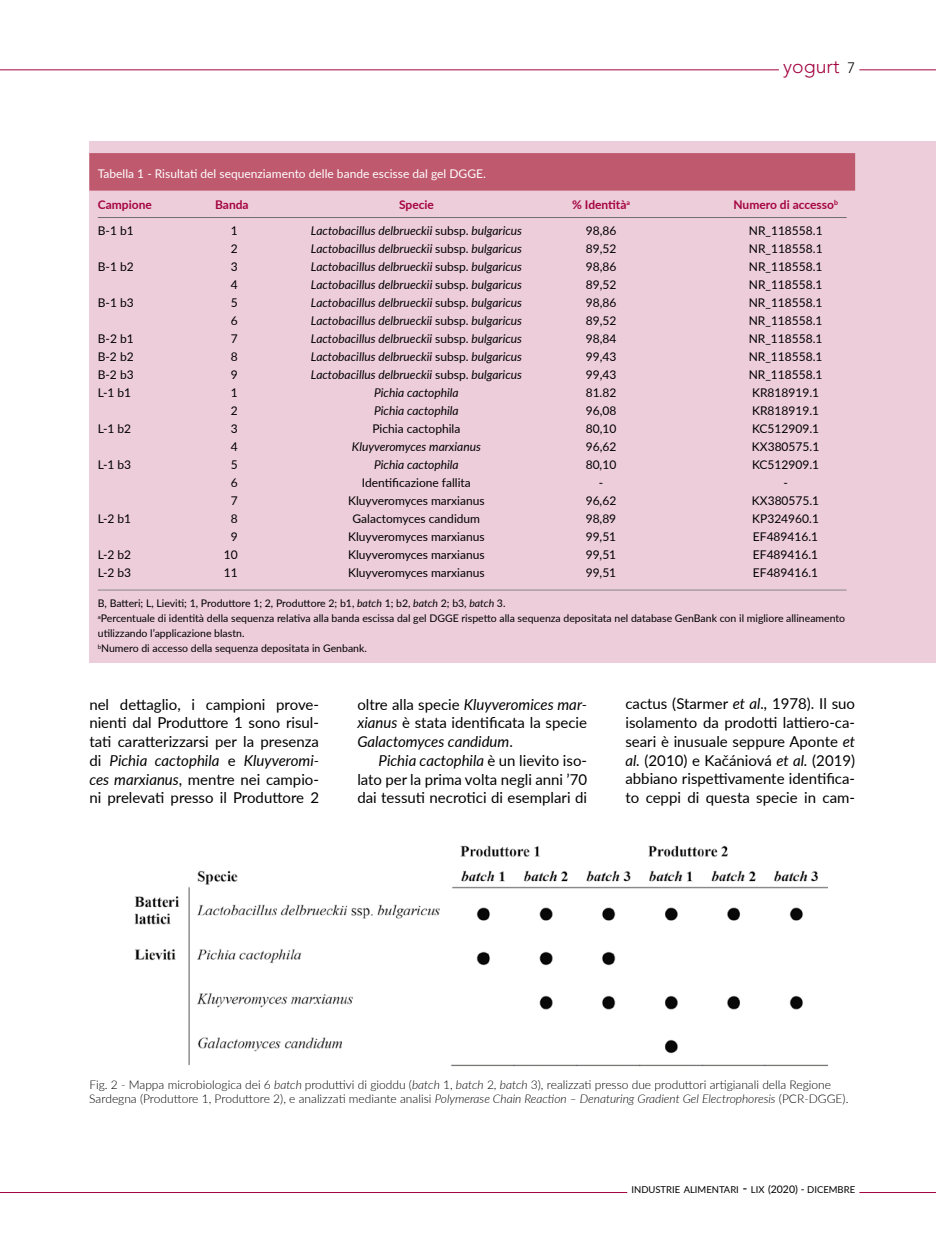
<style>
.page{position:relative;width:936px;height:1234px;background:#fff}
.page>*{position:absolute;margin:0;border:0;box-sizing:border-box;transform-origin:0 0}
.t1{font:300 19.5px "Avenir LT Std";color:#a40441}
.t2{font:15px/18.8px "Lato";color:#000;text-align:justify}
.t3{font:italic 15px/18.8px "Lato";color:#000;text-align:justify}
.t4{font:12px "Lato";color:#000}
.t5{font:italic 12px "Lato";color:#000}
.t6{font:300 12px/14.4px "Lato";color:#000}
.t7{font:12px "Lato";color:#fff}
.t8{font:700 12px "Lato";color:#a40441}
.t9{font:10.5px/15px "Lato";color:#000}
.t10{font:9.45px "Lato";color:#000}
.s1{font-size:15px;color:#000}
.s2{font-style:normal}
.s3{font-style:italic}
.s4{font-size:13.5px}
.s5{font-size:10.5px}
</style>
<div class="page">
<hr style="left:0;top:69px;width:935px;height:1px;background:#a40441">
<div style="left:778px;top:62px;width:81px;height:11px;background:#fff"></div>
<hr style="left:0;top:1191px;width:935px;height:1px;background:#a40441">
<div style="left:627px;top:1189px;width:232px;height:7px;background:#fff"></div>
<div style="left:89px;top:141px;width:846px;height:521px;background:#edcdd9"></div>
<div style="left:89px;top:153px;width:766px;height:37px;background:#bf596e"></div>
<hr style="left:98px;top:217px;width:748px;height:1px;background:#706f6f">
<hr style="left:98px;top:589px;width:748px;height:1px;background:#878787">
<img style="left:134px;top:845px;width:693px;height:222px">
<h1 class="t1" style="left:783px;top:55px;width:73px">yogurt <span class="s1">7</span></h1>
<p class="t7" style="left:98px;top:165px;width:389px">Tabella 1 - Risultati del sequenziamento delle bande escisse dal gel DGGE.</p>
<p class="t8" style="left:98px;top:195px;width:55px">Campione</p>
<p class="t8" style="left:215px;top:195px;width:35px">Banda</p>
<p class="t8" style="left:399px;top:195px;width:36px">Specie</p>
<p class="t8" style="left:572px;top:195px;width:59px">% Identità<sup>a</sup></p>
<p class="t8" style="left:733px;top:195px;width:106px">Numero di accesso<sup>b</sup></p>
<p class="t4" style="left:98px;top:222px;width:37px">B-1 b1</p>
<p class="t4" style="left:231px;top:222px;width:8px">1</p>
<p class="t5" style="left:311px;top:222px;width:213px">Lactobacillus delbrueckii <span class="s2">subsp.</span> bulgaricus</p>
<p class="t4" style="left:585px;top:222px;width:32px">98,86</p>
<p class="t4" style="left:748px;top:222px;width:75px">NR_118558.1</p>
<p class="t4" style="left:231px;top:240px;width:8px">2</p>
<p class="t5" style="left:311px;top:240px;width:213px">Lactobacillus delbrueckii <span class="s2">subsp.</span> bulgaricus</p>
<p class="t4" style="left:585px;top:240px;width:32px">89,52</p>
<p class="t4" style="left:748px;top:240px;width:75px">NR_118558.1</p>
<p class="t4" style="left:98px;top:258px;width:37px">B-1 b2</p>
<p class="t4" style="left:231px;top:258px;width:8px">3</p>
<p class="t5" style="left:311px;top:258px;width:213px">Lactobacillus delbrueckii <span class="s2">subsp.</span> bulgaricus</p>
<p class="t4" style="left:585px;top:258px;width:32px">98,86</p>
<p class="t4" style="left:748px;top:258px;width:75px">NR_118558.1</p>
<p class="t4" style="left:231px;top:276px;width:8px">4</p>
<p class="t5" style="left:311px;top:276px;width:213px">Lactobacillus delbrueckii <span class="s2">subsp.</span> bulgaricus</p>
<p class="t4" style="left:585px;top:276px;width:32px">89,52</p>
<p class="t4" style="left:748px;top:276px;width:75px">NR_118558.1</p>
<p class="t4" style="left:98px;top:294px;width:37px">B-1 b3</p>
<p class="t4" style="left:231px;top:294px;width:8px">5</p>
<p class="t5" style="left:311px;top:294px;width:213px">Lactobacillus delbrueckii <span class="s2">subsp.</span> bulgaricus</p>
<p class="t4" style="left:585px;top:294px;width:32px">98,86</p>
<p class="t4" style="left:748px;top:294px;width:75px">NR_118558.1</p>
<p class="t4" style="left:231px;top:312px;width:8px">6</p>
<p class="t5" style="left:311px;top:312px;width:213px">Lactobacillus delbrueckii <span class="s2">subsp.</span> bulgaricus</p>
<p class="t4" style="left:585px;top:312px;width:32px">89,52</p>
<p class="t4" style="left:748px;top:312px;width:75px">NR_118558.1</p>
<p class="t4" style="left:98px;top:330px;width:37px">B-2 b1</p>
<p class="t4" style="left:231px;top:330px;width:8px">7</p>
<p class="t5" style="left:311px;top:330px;width:213px">Lactobacillus delbrueckii <span class="s2">subsp.</span> bulgaricus</p>
<p class="t4" style="left:585px;top:330px;width:32px">98,84</p>
<p class="t4" style="left:748px;top:330px;width:75px">NR_118558.1</p>
<p class="t4" style="left:98px;top:348px;width:37px">B-2 b2</p>
<p class="t4" style="left:231px;top:348px;width:8px">8</p>
<p class="t5" style="left:311px;top:348px;width:213px">Lactobacillus delbrueckii <span class="s2">subsp.</span> bulgaricus</p>
<p class="t4" style="left:585px;top:348px;width:32px">99,43</p>
<p class="t4" style="left:748px;top:348px;width:75px">NR_118558.1</p>
<p class="t4" style="left:98px;top:366px;width:37px">B-2 b3</p>
<p class="t4" style="left:231px;top:366px;width:8px">9</p>
<p class="t5" style="left:311px;top:366px;width:213px">Lactobacillus delbrueckii <span class="s2">subsp.</span> bulgaricus</p>
<p class="t4" style="left:585px;top:366px;width:32px">99,43</p>
<p class="t4" style="left:748px;top:366px;width:75px">NR_118558.1</p>
<p class="t4" style="left:98px;top:384px;width:35px">L-1 b1</p>
<p class="t4" style="left:231px;top:384px;width:8px">1</p>
<p class="t5" style="left:374px;top:384px;width:86px">Pichia cactophila</p>
<p class="t4" style="left:585px;top:384px;width:32px">81.82</p>
<p class="t4" style="left:752px;top:384px;width:69px">KR818919.1</p>
<p class="t4" style="left:231px;top:402px;width:8px">2</p>
<p class="t5" style="left:374px;top:402px;width:86px">Pichia cactophila</p>
<p class="t4" style="left:585px;top:402px;width:32px">96,08</p>
<p class="t4" style="left:752px;top:402px;width:69px">KR818919.1</p>
<p class="t4" style="left:98px;top:420px;width:35px">L-1 b2</p>
<p class="t4" style="left:231px;top:420px;width:8px">3</p>
<p class="t4" style="left:372px;top:420px;width:89px">Pichia cactophila</p>
<p class="t4" style="left:585px;top:420px;width:32px">80,10</p>
<p class="t4" style="left:752px;top:420px;width:69px">KC512909.1</p>
<p class="t4" style="left:231px;top:438px;width:8px">4</p>
<p class="t5" style="left:352px;top:438px;width:130px">Kluyveromyces marxianus</p>
<p class="t4" style="left:585px;top:438px;width:32px">96,62</p>
<p class="t4" style="left:752px;top:438px;width:69px">KX380575.1</p>
<p class="t4" style="left:98px;top:456px;width:35px">L-1 b3</p>
<p class="t4" style="left:231px;top:456px;width:8px">5</p>
<p class="t5" style="left:374px;top:456px;width:86px">Pichia cactophila</p>
<p class="t4" style="left:585px;top:456px;width:32px">80,10</p>
<p class="t4" style="left:752px;top:456px;width:69px">KC512909.1</p>
<p class="t4" style="left:231px;top:474px;width:8px">6</p>
<p class="t4" style="left:362px;top:474px;width:110px">Identificazione fallita</p>
<p class="t4" style="left:598px;top:474px;width:6px">-</p>
<p class="t4" style="left:783px;top:474px;width:6px">-</p>
<p class="t4" style="left:231px;top:492px;width:8px">7</p>
<p class="t4" style="left:348px;top:492px;width:138px">Kluyveromyces marxianus</p>
<p class="t4" style="left:585px;top:492px;width:32px">96,62</p>
<p class="t4" style="left:752px;top:492px;width:69px">KX380575.1</p>
<p class="t4" style="left:98px;top:510px;width:35px">L-2 b1</p>
<p class="t4" style="left:231px;top:510px;width:8px">8</p>
<p class="t4" style="left:352px;top:510px;width:129px">Galactomyces candidum</p>
<p class="t4" style="left:585px;top:510px;width:32px">98,89</p>
<p class="t4" style="left:752px;top:510px;width:68px">KP324960.1</p>
<p class="t4" style="left:231px;top:528px;width:8px">9</p>
<p class="t4" style="left:348px;top:528px;width:138px">Kluyveromyces marxianus</p>
<p class="t4" style="left:585px;top:528px;width:32px">99,51</p>
<p class="t4" style="left:753px;top:528px;width:67px">EF489416.1</p>
<p class="t4" style="left:98px;top:546px;width:35px">L-2 b2</p>
<p class="t4" style="left:224px;top:546px;width:15px">10</p>
<p class="t4" style="left:348px;top:546px;width:138px">Kluyveromyces marxianus</p>
<p class="t4" style="left:585px;top:546px;width:32px">99,51</p>
<p class="t4" style="left:753px;top:546px;width:67px">EF489416.1</p>
<p class="t4" style="left:98px;top:564px;width:35px">L-2 b3</p>
<p class="t4" style="left:224px;top:564px;width:15px">11</p>
<p class="t4" style="left:348px;top:564px;width:138px">Kluyveromyces marxianus</p>
<p class="t4" style="left:585px;top:564px;width:32px">99,51</p>
<p class="t4" style="left:753px;top:564px;width:67px">EF489416.1</p>
<p class="t9" style="left:98px;top:595px;width:748px">B, Batteri; L, Lieviti; 1, Produttore 1; 2, Produttore 2; b1, <span class="s3">batch</span> 1; b2, <span class="s3">batch</span> 2; b3, <span class="s3">batch</span> 3.<br><sup>a</sup>Percentuale di identità della sequenza relativa alla banda escissa dal gel DGGE rispetto alla sequenza depositata nel database GenBank con il migliore allineamento utilizzando l’applicazione blastn.<br><sup>b</sup>Numero di accesso della sequenza depositata in Genbank.</p>
<p class="t2" style="left:89px;top:694px;width:231px">nel dettaglio, i campioni prove&shy;nienti dal Produttore 1 sono risul&shy;tati caratterizzarsi per la presenza di <span class="s3">Pichia cactophila</span> e <span class="s3">Kluyveromi&shy;ces marxianus</span>, mentre nei campio&shy;ni prelevati presso il Produttore 2</p>
<p class="t3" style="left:357px;top:694px;width:231px"><span class="s2">oltre alla specie</span> Kluyveromices mar&shy;xianus <span class="s2">è stata identificata la specie </span>Galactomyces candidum<span class="s2">.</span></p>
<p class="t2" style="left:357px;top:750px;width:231px;text-indent:21px"><span class="s3">Pichia cactophila</span> è un lievito iso&shy;lato per la prima volta negli anni ’70 dai tessuti necrotici di esemplari di</p>
<p class="t2" style="left:625px;top:693px;width:231px">cactus (Starmer <span class="s3">et al.,</span> 1978). Il suo isolamento da prodotti lattiero-ca&shy;seari è inusuale seppure Aponte <span class="s3">et al.</span> (2010) e Kačániová <span class="s3">et al.</span> (2019) abbiano rispettivamente identifica&shy;to ceppi di questa specie in cam-</p>
<p class="t6" style="left:89px;top:1076px;width:760px">Fig. 2 - Mappa microbiologica dei 6 <span class="s3">batch</span> produttivi di gioddu (<span class="s3">batch</span> 1, <span class="s3">batch</span> 2, <span class="s3">batch</span> 3), realizzati presso due produttori artigianali della Regione<br>Sardegna (Produttore 1, Produttore 2), e analizzati mediante analisi <span class="s3">Polymerase Chain Reaction – Denaturing Gradient Gel Electrophoresis</span> (PCR-DGGE).</p>
<p class="t10" style="left:631px;top:1182px;width:225px">INDUSTRIE ALIMENTARI <span class="s4">-</span> LIX <span class="s5">(2020) -</span> DICEMBRE</p>
</div>
